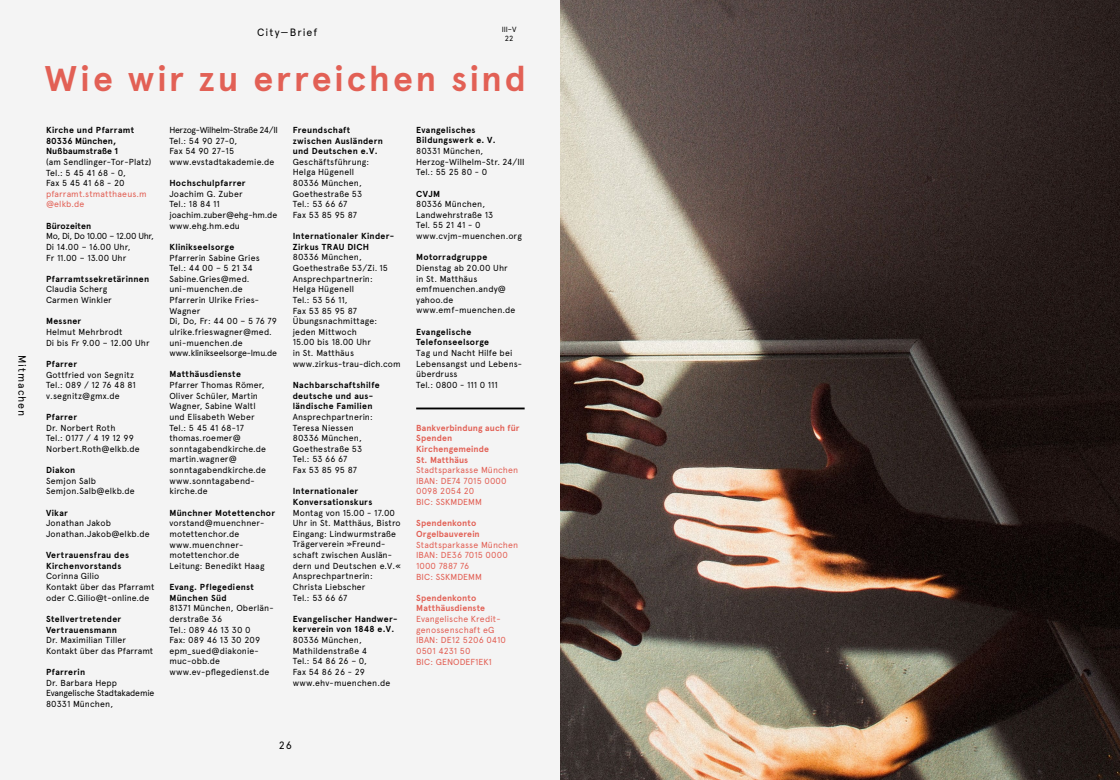
<style>
.page{position:relative;width:1120px;height:780px;background:#fff}
.page>*{position:absolute;margin:0;border:0;box-sizing:border-box;transform-origin:0 0}
.t1{font:700 35.62px "Apercu";letter-spacing:.08em;color:#e26055}
.t2{font:10.62px "Apercu";letter-spacing:.095em;color:#000}
.t3{font:8.75px/10.6px "Apercu";letter-spacing:.01em;color:#000}
.t4{font:700 8.75px/10.6px "Apercu";letter-spacing:.035em;color:#000}
.t5{font:8.75px/10.6px "Apercu";letter-spacing:.01em;color:#e26055}
.t6{font:700 8.75px/10.6px "Apercu";letter-spacing:.015em;color:#e26055}
.t7{font:700 8.75px "Apercu";letter-spacing:.015em;color:#000}
.t8{font:7.5px "Apercu";color:#000}
</style>
<div class="page">
<div style="left:0;top:0;width:560px;height:780px;background:#f4f4f4"></div>
<img style="left:560px;top:0;width:560px;height:780px">
<hr style="left:416px;top:407px;width:108px;height:2px;background:#000">
<p class="t2" style="left:29px;top:354px;width:64px;rotate:90deg">Mitmachen</p>
<p class="t2" style="left:257px;top:26px;width:62px">City—Brief</p>
<p class="t8" style="left:502px;top:25px;width:16px">III–V</p>
<p class="t8" style="left:505px;top:34px;width:10px">22</p>
<h1 class="t1" style="left:45px;top:57px;width:483px">Wie wir zu erreichen sind</h1>
<p class="t4" style="left:46px;top:125px;width:90px">Kirche und Pfarramt<br>80336 München,<br>Nußbaumstraße 1</p>
<p class="t3" style="left:46px;top:156px;width:107px">(am Sendlinger-Tor-Platz)<br>Tel.: 5 45 41 68 - 0,<br>Fax 5 45 41 68 - 20</p>
<p class="t5" style="left:46px;top:188px;width:102px">pfarramt.stmatthaeus.m @elkb.de</p>
<p class="t7" style="left:46px;top:220px;width:47px">Bürozeiten</p>
<p class="t3" style="left:46px;top:231px;width:109px">Mo, Di, Do 10.00 – 12.00 Uhr,<br>Di 14.00 – 16.00 Uhr,<br>Fr 11.00 – 13.00 Uhr</p>
<p class="t4" style="left:46px;top:273px;width:105px">Pfarramtssekretärinnen</p>
<p class="t3" style="left:46px;top:284px;width:67px">Claudia Scherg<br>Carmen Winkler</p>
<p class="t4" style="left:46px;top:316px;width:37px">Messner</p>
<p class="t3" style="left:46px;top:326px;width:105px">Helmut Mehrbrodt<br>Di bis Fr 9.00 – 12.00 Uhr</p>
<p class="t4" style="left:46px;top:358px;width:33px">Pfarrer</p>
<p class="t3" style="left:46px;top:369px;width:91px">Gottfried von Segnitz<br>Tel.: 089 / 12 76 48 81 v.segnitz@gmx.de</p>
<p class="t4" style="left:46px;top:411px;width:33px">Pfarrer</p>
<p class="t3" style="left:46px;top:422px;width:95px">Dr. Norbert Roth<br>Tel.: 0177 / 4 19 12 99<br>Norbert.Roth@elkb.de</p>
<p class="t4" style="left:46px;top:465px;width:31px">Diakon</p>
<p class="t3" style="left:46px;top:475px;width:90px">Semjon Salb<br>Semjon.Salb@elkb.de</p>
<p class="t4" style="left:46px;top:507px;width:23px">Vikar</p>
<p class="t3" style="left:46px;top:518px;width:105px">Jonathan Jakob<br>Jonathan.Jakob@elkb.de</p>
<p class="t4" style="left:46px;top:550px;width:84px">Vertrauensfrau des<br>Kirchenvorstands</p>
<p class="t3" style="left:46px;top:571px;width:110px">Corinna Gilio<br>Kontakt über das Pfarramt oder C.Gilio@t-online.de</p>
<p class="t4" style="left:46px;top:613px;width:77px">Stellvertretender<br>Vertrauensmann</p>
<p class="t3" style="left:46px;top:634px;width:109px">Dr. Maximilian Tiller<br>Kontakt über das Pfarramt</p>
<p class="t4" style="left:46px;top:666px;width:41px">Pfarrerin</p>
<p class="t3" style="left:46px;top:677px;width:110px">Dr. Barbara Hepp<br>Evangelische Stadtakademie<br>80331 München,</p>
<p class="t4" style="left:416px;top:124px;width:81px">Evangelisches<br>Bildungswerk e. V.</p>
<p class="t3" style="left:416px;top:146px;width:110px">80331 München,<br>Herzog-Wilhelm-Str. 24/III<br>Tel.: 55 25 80 - 0</p>
<p class="t4" style="left:416px;top:188px;width:26px">CVJM</p>
<p class="t3" style="left:416px;top:199px;width:107px">80336 München,<br>Landwehrstraße 13<br>Tel. 55 21 41 - 0 www.cvjm-muenchen.org</p>
<p class="t4" style="left:416px;top:252px;width:73px">Motorradgruppe</p>
<p class="t3" style="left:416px;top:262px;width:101px">Dienstag ab 20.00 Uhr in St. Matthäus emfmuenchen.andy@ yahoo.de www.emf-muenchen.de</p>
<p class="t4" style="left:416px;top:326px;width:74px">Evangelische<br>Telefonseelsorge</p>
<p class="t3" style="left:416px;top:347px;width:107px">Tag und Nacht Hilfe bei<br>Lebensangst und Lebens&shy;überdruss<br>Tel.: 0800 - 111 0 111</p>
<p class="t6" style="left:416px;top:422px;width:105px">Bankverbindung auch für<br>Spenden<br>Kirchengemeinde<br>St. Matthäus</p>
<p class="t5" style="left:416px;top:464px;width:104px">Stadtsparkasse München<br>IBAN: DE74 7015 0000<br>0098 2054 20<br>BIC: SSKMDEMM</p>
<p class="t6" style="left:416px;top:518px;width:65px">Spendenkonto<br>Orgelbauverein</p>
<p class="t5" style="left:416px;top:539px;width:104px">Stadtsparkasse München<br>IBAN: DE36 7015 0000<br>1000 7887 76<br>BIC: SSKMDEMM</p>
<p class="t6" style="left:416px;top:592px;width:70px">Spendenkonto<br>Matthäusdienste</p>
<p class="t5" style="left:416px;top:613px;width:91px">Evangelische Kredit&shy;genossenschaft eG<br>IBAN: DE12 5206 0410<br>0501 4231 50<br>BIC: GENODEF1EK1</p>
<p class="t3" style="left:169px;top:124px;width:110px">Herzog-Wilhelm-Straße 24/II<br>Tel.: 54 90 27-0,<br>Fax 54 90 27-15 www.evstadtakademie.de</p>
<p class="t4" style="left:169px;top:178px;width:78px">Hochschulpfarrer</p>
<p class="t3" style="left:169px;top:188px;width:109px">Joachim G. Zuber<br>Tel.: 18 84 11 joachim.zuber@ehg-hm.de www.ehg.hm.edu</p>
<p class="t4" style="left:169px;top:241px;width:66px">Klinikseelsorge</p>
<p class="t3" style="left:169px;top:252px;width:109px">Pfarrerin Sabine Gries<br>Tel.: 44 00 – 5 21 34<br>Sabine.Gries@med. uni-muenchen.de<br>Pfarrerin Ulrike Fries-<br>Wagner<br>Di, Do, Fr: 44 00 – 5 76 79 ulrike.frieswagner@med. uni-muenchen.de www.klinikseelsorge-lmu.de</p>
<p class="t4" style="left:169px;top:369px;width:73px">Matthäusdienste</p>
<p class="t3" style="left:169px;top:379px;width:98px">Pfarrer Thomas Römer,<br>Oliver Schüler, Martin<br>Wagner, Sabine Waltl und Elisabeth Weber<br>Tel.: 5 45 41 68-17 thomas.roemer@ sonntagabendkirche.de martin.wagner@ sonntagabendkirche.de www.sonntagabend&shy;kirche.de</p>
<p class="t4" style="left:169px;top:507px;width:107px">Münchner Motettenchor</p>
<p class="t3" style="left:169px;top:518px;width:97px">vorstand@muenchner&shy;motettenchor.de www.muenchner&shy;motettenchor.de<br>Leitung: Benedikt Haag</p>
<p class="t4" style="left:169px;top:581px;width:86px">Evang. Pflegedienst<br>München Süd</p>
<p class="t3" style="left:169px;top:603px;width:106px">81371 München, Oberlän&shy;derstraße 36<br>Tel.: 089 46 13 30 0<br>Fax: 089 46 13 30 209 epm_sued@diakonie&shy;muc-obb.de www.ev-pflegedienst.de</p>
<p class="t4" style="left:293px;top:124px;width:92px">Freundschaft zwischen Ausländern und Deutschen e.V.</p>
<p class="t3" style="left:293px;top:156px;width:78px">Geschäftsführung:<br>Helga Hügenell<br>80336 München,<br>Goethestraße 53<br>Tel.: 53 66 67<br>Fax 53 85 95 87</p>
<p class="t4" style="left:293px;top:231px;width:103px">Internationaler Kinder-<br>Zirkus TRAU DICH</p>
<p class="t3" style="left:293px;top:252px;width:109px">80336 München,<br>Goethestraße 53/Zi. 15<br>Ansprechpartnerin:<br>Helga Hügenell<br>Tel.: 53 56 11,<br>Fax 53 85 95 87<br>Übungsnachmittage: jeden Mittwoch<br>15.00 bis 18.00 Uhr<br>in St. Matthäus www.zirkus-trau-dich.com</p>
<p class="t4" style="left:293px;top:379px;width:88px">Nachbarschaftshilfe deutsche und aus&shy;ländische Familien</p>
<p class="t3" style="left:293px;top:411px;width:82px">Ansprechpartnerin:<br>Teresa Niessen<br>80336 München,<br>Goethestraße 53<br>Tel.: 53 66 67<br>Fax 53 85 95 87</p>
<p class="t4" style="left:293px;top:486px;width:81px">Internationaler<br>Konversationskurs</p>
<p class="t3" style="left:293px;top:507px;width:109px">Montag von 15.00 - 17.00<br>Uhr in St. Matthäus, Bistro<br>Eingang: Lindwurmstraße<br>Trägerverein »Freund&shy;schaft zwischen Auslän&shy;dern und Deutschen e.V.«<br>Ansprechpartnerin:<br>Christa Liebscher<br>Tel.: 53 66 67</p>
<p class="t4" style="left:293px;top:613px;width:106px">Evangelischer Handwer&shy;kerverein von 1848 e.V.</p>
<p class="t3" style="left:293px;top:634px;width:99px">80336 München,<br>Mathildenstraße 4<br>Tel.: 54 86 26 – 0,<br>Fax 54 86 26 - 29 www.ehv-muenchen.de</p>
<p class="t2" style="left:279px;top:738px;width:15px">26</p>
</div>
